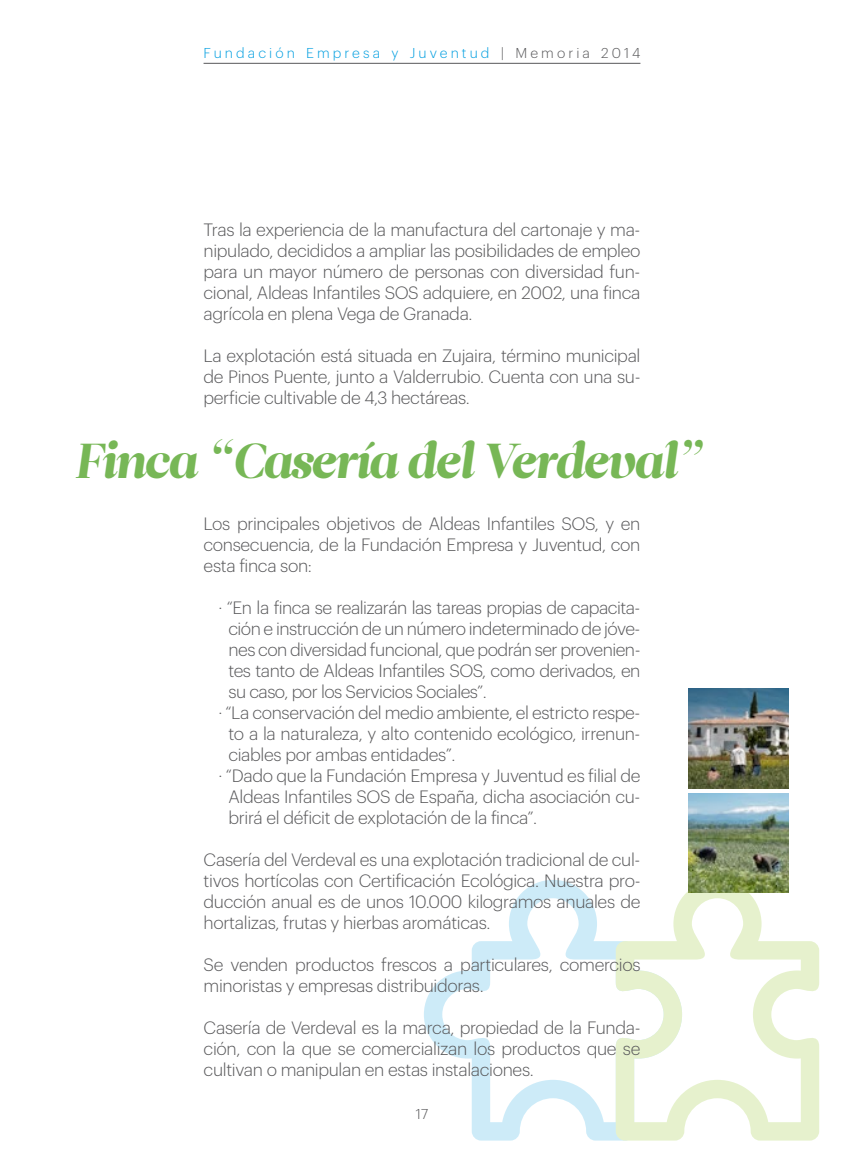
<style>
.page{position:relative;width:844px;height:1166px;background:#fff}
.page>*{position:absolute;margin:0;border:0;box-sizing:border-box;transform-origin:0 0}
.t1{font:italic 49px "Leitura Display";letter-spacing:-.02em;color:#77b756}
.t2{font:300 17.5px/21px "Graphik";letter-spacing:-.02em;color:#58585a;text-align:justify}
.t3{font:300 14px "Graphik";letter-spacing:.22em;color:#009ee0}
.t4{font:300 14px "Graphik";color:#58585a}
.s1{color:#58585a}
</style>
<div class="page">
<svg style="left:424px;top:880px;width:191px;height:260px"></svg>
<svg style="left:615px;top:880px;width:204px;height:260px"></svg>
<hr style="left:203px;top:63px;width:437px;height:1px;background:#58585a">
<img style="left:688px;top:689px;width:100px;height:99px">
<img style="left:688px;top:793px;width:100px;height:99px">
<p class="t3" style="left:203px;top:43px;width:438px">Fundación Empresa y Juventud <span class="s1">| Memoria 2014</span></p>
<p class="t2" style="left:203px;top:218px;width:438px">Tras la experiencia de la manufactura del cartonaje y ma&shy;nipulado, decididos a ampliar las posibilidades de empleo para un mayor número de personas con diversidad fun&shy;cional, Aldeas Infantiles SOS adquiere, en 2002, una finca agrícola en plena Vega de Granada.</p>
<p class="t2" style="left:203px;top:344px;width:438px">La explotación está situada en Zujaira, término municipal de Pinos Puente, junto a Valderrubio. Cuenta con una su&shy;perficie cultivable de 4,3 hectáreas.</p>
<h1 class="t1" style="left:74px;top:428px;width:629px">Finca “Casería del Verdeval”</h1>
<p class="t2" style="left:203px;top:512px;width:438px">Los principales objetivos de Aldeas I nfantiles SOS, y en consecuencia, de la Fundación Empresa y Juventud, con esta finca son:</p>
<p class="t2" style="left:218px;top:596px;width:423px">· “En la finca se realizarán las tareas propias de capacita-</p>
<p class="t2" style="left:228px;top:617px;width:413px">ción e instrucción de un número indeterminado de jóve-</p>
<p class="t2" style="left:228px;top:638px;width:413px">nes con diversidad funcional, que podrán ser provenien-</p>
<p class="t2" style="left:228px;top:659px;width:413px">tes tanto de Aldeas Infantiles SOS, como derivados, en</p>
<p class="t2" style="left:228px;top:680px;width:257px">su caso, por los Servicios Sociales”.</p>
<p class="t2" style="left:218px;top:701px;width:423px">· “La conservación del medio ambiente, el estricto respe-</p>
<p class="t2" style="left:228px;top:722px;width:413px">to a la naturaleza, y alto contenido ecológico, irrenun-</p>
<p class="t2" style="left:228px;top:743px;width:226px">ciables por ambas entidades”.</p>
<p class="t2" style="left:218px;top:764px;width:423px">· “Dado que la Fundación Empresa y Juventud es filial de</p>
<p class="t2" style="left:228px;top:785px;width:413px">Aldeas Infantiles SOS de España, dicha asociación cu-</p>
<p class="t2" style="left:228px;top:806px;width:308px">brirá el déficit de explotación de la finca”.</p>
<p class="t2" style="left:203px;top:848px;width:438px">Casería del Verdeval es una explotación tradicional de cul&shy;tivos hortícolas con Certificación Ecológica. Nuestra pro&shy;ducción anual es de unos 10.000 kilogramos anuales de hortalizas, frutas y hierbas aromáticas.</p>
<p class="t2" style="left:203px;top:953px;width:438px">Se venden productos frescos a particulares, comercios minoristas y empresas distribuidoras.</p>
<p class="t2" style="left:203px;top:1016px;width:438px">Casería de Verdeval es la marca, propiedad de la Funda&shy;ción, con la que se comercializan los productos que se cultivan o manipulan en estas instalaciones.</p>
<p class="t4" style="left:416px;top:1104px;width:14px">17</p>
</div>
